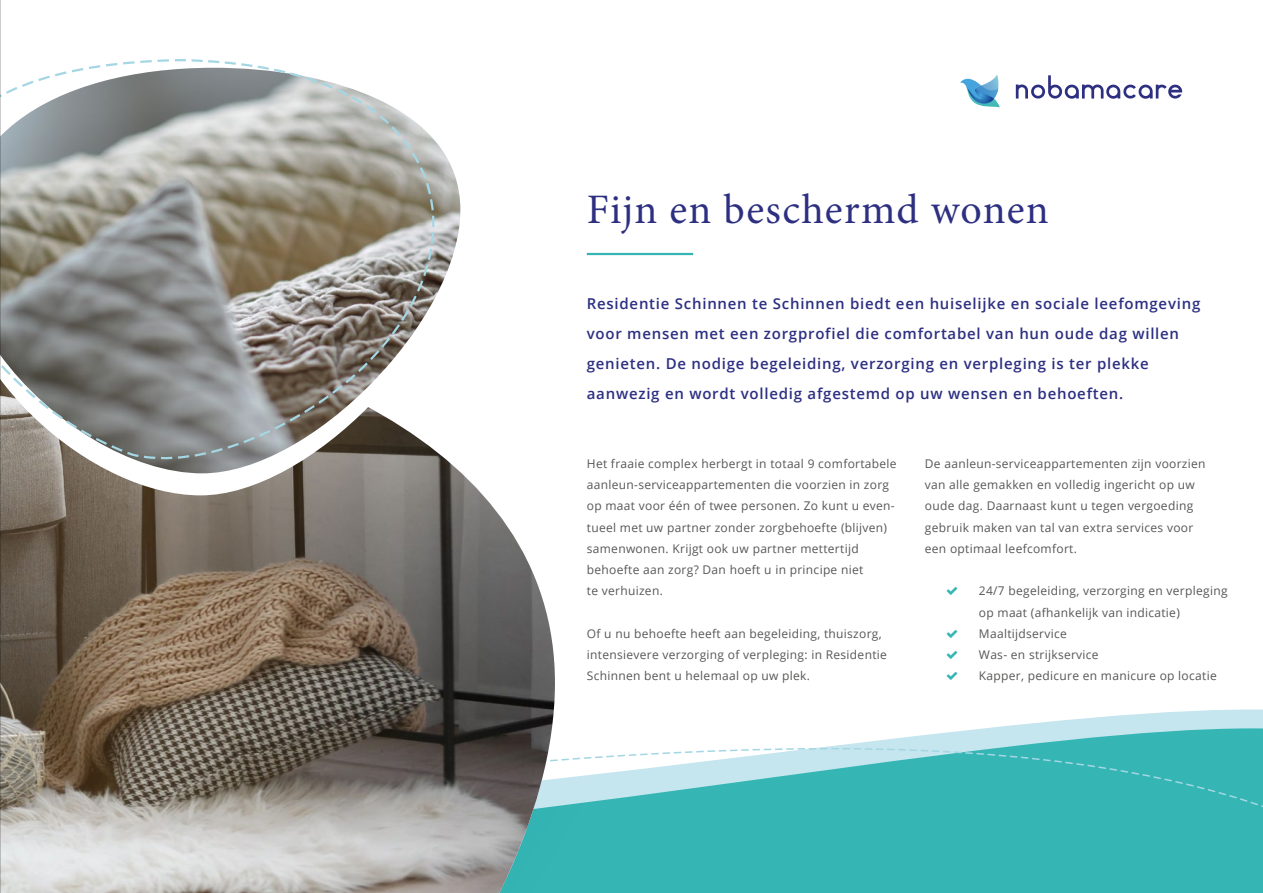
<style>
.page{position:relative;width:1263px;height:893px;background:#fff}
.page>*{position:absolute;margin:0;border:0;box-sizing:border-box;transform-origin:0 0}
.t1{font:42px "Minion Pro";letter-spacing:.03em;color:#2d2f81}
.t2{font:600 15px/30px "Open Sans";letter-spacing:.05em;color:#2d2f81}
.t3{font:12px/21.3px "Open Sans";letter-spacing:.025em;color:#575756}
</style>
<div class="page">
<svg style="left:989px;top:709px;width:274px;height:19px;fill:#c5e6ee"></svg>
<svg style="left:555px;top:728px;width:708px;height:165px"></svg>
<svg style="left:555px;top:747px;width:708px;height:121px;background:#4ebebd"></svg>
<img style="left:1px;top:472px;width:554px;height:421px">
<svg style="left:1px;top:473px;width:458px;height:22px"></svg>
<img style="left:1px;top:133px;width:459px;height:340px">
<svg style="left:141px;top:459px;width:231px;height:8px"></svg>
<svg style="left:428px;top:178px;width:18px;height:172px"></svg>
<svg style="left:1px;top:59px;width:427px;height:400px;background:#9d9c96"></svg>
<svg style="left:960px;top:75px;width:40px;height:32px"></svg>
<svg style="left:1016px;top:75px;width:166px;height:24px"></svg>
<hr style="left:587px;top:253px;width:106px;height:2px;background:#35b6b4">
<hr style="left:0;top:0;width:1px;height:893px;background:#9d9d9c">
<h1 class="t1" style="left:587px;top:182px;width:463px">Fijn en beschermd wonen</h1>
<p class="t2" style="left:587px;top:288px;width:615px">Residentie Schinnen te Schinnen biedt een huiselijke en sociale leefomgeving voor mensen met een zorgprofiel die comfortabel van hun oude dag willen genieten. De nodige begeleiding, verzorging en verpleging is ter plekke aanwezig en wordt volledig afgestemd op uw wensen en behoeften.</p>
<p class="t3" style="left:587px;top:452px;width:311px">Het fraaie complex herbergt in totaal 9 comfortabele aanleun-serviceappartementen die voorzien in zorg op maat voor één of twee personen. Zo kunt u even&shy;tueel met uw partner zonder zorgbehoefte (blijven) samenwonen. Krijgt ook uw partner mettertijd behoefte aan zorg? Dan hoeft u in principe niet<br>te verhuizen.</p>
<p class="t3" style="left:587px;top:623px;width:302px">Of u nu behoefte heeft aan begeleiding, thuiszorg, intensievere verzorging of verpleging: in Residentie<br>Schinnen bent u helemaal op uw plek.</p>
<p class="t3" style="left:925px;top:452px;width:282px">De aanleun-serviceappartementen zijn voorzien van alle gemakken en volledig ingericht op uw oude dag. Daarnaast kunt u tegen vergoeding gebruik maken van tal van extra services voor een optimaal leefcomfort.</p>
<p class="t3" style="left:979px;top:580px;width:250px">24/7 begeleiding, verzorging en verpleging op maat (afhankelijk van indicatie)<br>Maaltijdservice<br>Was- en strijkservice<br>Kapper, pedicure en manicure op locatie</p>
</div>
